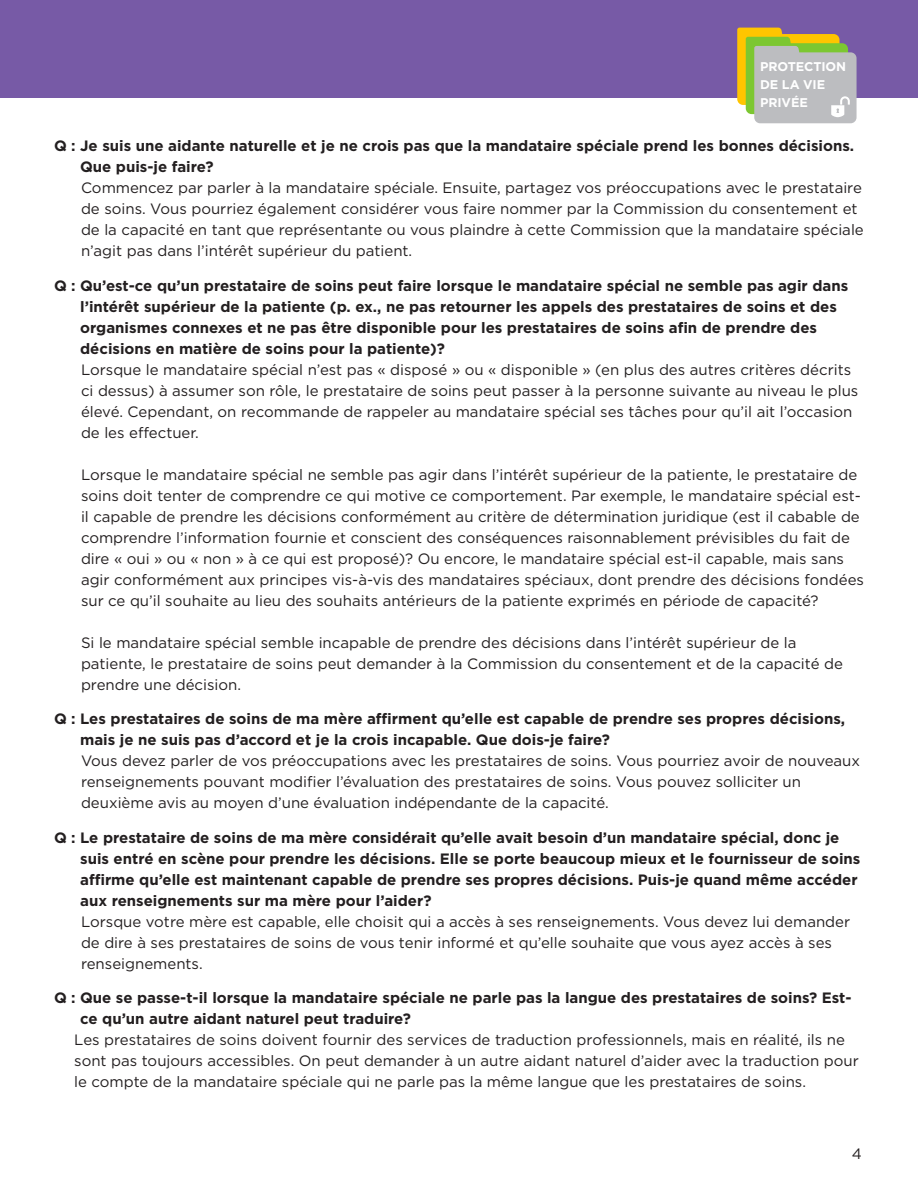
<style>
.page{position:relative;width:918px;height:1188px;background:#fff}
.page>*{position:absolute;margin:0;border:0;box-sizing:border-box;transform-origin:0 0}
.Change_body_text{font:15px/21px "Gotham";color:#231f20}
.Change_body_text-2{font:700 15px/21px "Gotham";color:#231f20}
.CF_body_text{font:700 12.6px "Gotham";letter-spacing:-.01em;color:#fff}
</style>
<div class="page">
<div style="left:0;top:0;width:918px;height:97px;background:#775aa6"></div>
<svg style="left:737px;top:28px;width:120px;height:95px;background:#babb95"></svg>
<p class="CF_body_text" style="left:760px;top:59px;width:87px">PROTECTION</p>
<p class="CF_body_text" style="left:760px;top:77px;width:66px">DE LA VIE</p>
<p class="CF_body_text" style="left:760px;top:94px;width:49px">PRIVÉE</p>
<p class="Change_body_text-2" style="left:80px;top:135px;width:776px;text-indent:-26px">Q : Je suis une aidante naturelle et je ne crois pas que la mandataire spéciale prend les bonnes décisions.<br>Que puis-je faire?</p>
<p class="Change_body_text" style="left:81px;top:177px;width:784px">Commencez par parler à la mandataire spéciale. Ensuite, partagez vos préoccupations avec le prestataire de soins. Vous pourriez également considérer vous faire nommer par la Commission du consentement et de la capacité en tant que représentante ou vous plaindre à cette Commission que la mandataire spéciale n’agit pas dans l’intérêt supérieur du patient.</p>
<p class="Change_body_text-2" style="left:80px;top:275px;width:770px;text-indent:-26px">Q : Qu’est-ce qu’un prestataire de soins peut faire lorsque le mandataire spécial ne semble pas agir dans l’intérêt supérieur de la patiente (p. ex., ne pas retourner les appels des prestataires de soins et des organismes connexes et ne pas être disponible pour les prestataires de soins afin de prendre des décisions en matière de soins pour la patiente)?</p>
<p class="Change_body_text" style="left:81px;top:359px;width:779px">Lorsque le mandataire spécial n’est pas « disposé » ou « disponible » (en plus des autres critères décrits ci dessus) à assumer son rôle, le prestataire de soins peut passer à la personne suivante au niveau le plus élevé. Cependant, on recommande de rappeler au mandataire spécial ses tâches pour qu’il ait l’occasion de les effectuer.</p>
<p class="Change_body_text" style="left:81px;top:464px;width:785px">Lorsque le mandataire spécial ne semble pas agir dans l’intérêt supérieur de la patiente, le prestataire de soins doit tenter de comprendre ce qui motive ce comportement. Par exemple, le mandataire spécial est&shy;il capable de prendre les décisions conformément au critère de détermination juridique (est il cabable de comprendre l’information fournie et conscient des conséquences raisonnablement prévisibles du fait de dire « oui » ou « non » à ce qui est proposé)? Ou encore, le mandataire spécial est-il capable, mais sans agir conformément aux principes vis-à-vis des mandataires spéciaux, dont prendre des décisions fondées sur ce qu’il souhaite au lieu des souhaits antérieurs de la patiente exprimés en période de capacité?</p>
<p class="Change_body_text" style="left:81px;top:632px;width:763px">Si le mandataire spécial semble incapable de prendre des décisions dans l’intérêt supérieur de la patiente, le prestataire de soins peut demander à la Commission du consentement et de la capacité de prendre une décision.</p>
<p class="Change_body_text-2" style="left:80px;top:708px;width:767px;text-indent:-26px">Q : Les prestataires de soins de ma mère affirment qu’elle est capable de prendre ses propres décisions, mais je ne suis pas d’accord et je la crois incapable. Que dois-je faire?</p>
<p class="Change_body_text" style="left:81px;top:750px;width:781px">Vous devez parler de vos préoccupations avec les prestataires de soins. Vous pourriez avoir de nouveaux renseignements pouvant modifier l’évaluation des prestataires de soins. Vous pouvez solliciter un deuxième avis au moyen d’une évaluation indépendante de la capacité.</p>
<p class="Change_body_text-2" style="left:80px;top:827px;width:782px;text-indent:-26px">Q : Le prestataire de soins de ma mère considérait qu’elle avait besoin d’un mandataire spécial, donc je suis entré en scène pour prendre les décisions. Elle se porte beaucoup mieux et le fournisseur de soins affirme qu’elle est maintenant capable de prendre ses propres décisions. Puis-je quand même accéder aux renseignements sur ma mère pour l’aider?</p>
<p class="Change_body_text" style="left:81px;top:911px;width:771px">Lorsque votre mère est capable, elle choisit qui a accès à ses renseignements. Vous devez lui demander de dire à ses prestataires de soins de vous tenir informé et qu’elle souhaite que vous ayez accès à ses renseignements.</p>
<p class="Change_body_text-2" style="left:80px;top:987px;width:773px;text-indent:-26px">Q : Que se passe-t-il lorsque la mandataire spéciale ne parle pas la langue des prestataires de soins? Est&shy;ce qu’un autre aidant naturel peut traduire?</p>
<p class="Change_body_text" style="left:74px;top:1029px;width:786px">Les prestataires de soins doivent fournir des services de traduction professionnels, mais en réalité, ils ne sont pas toujours accessibles. On peut demander à un autre aidant naturel d’aider avec la traduction pour le compte de la mandataire spéciale qui ne parle pas la même langue que les prestataires de soins.</p>
<p class="Change_body_text" style="left:852px;top:1143px;width:12px">4</p>
</div>
